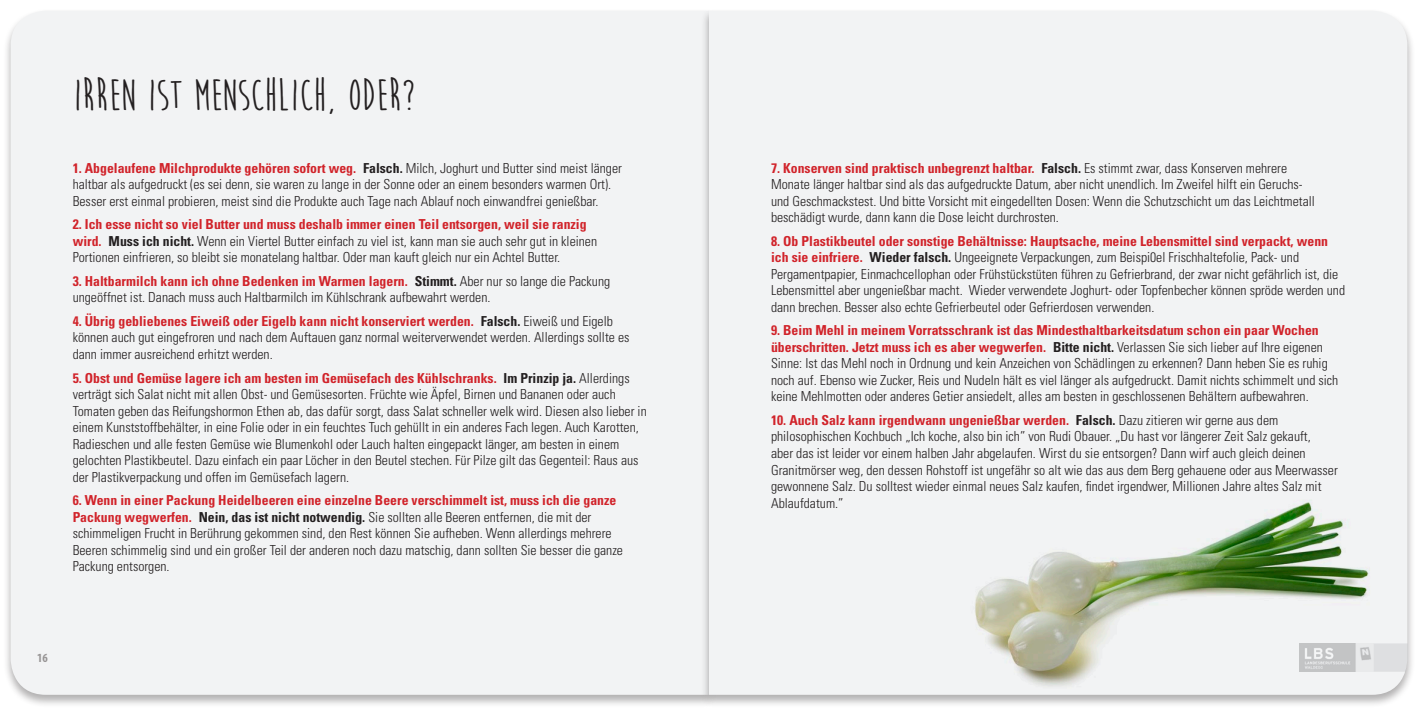
<style>
.page{position:relative;width:1418px;height:709px;background:#fff}
.page>*{position:absolute;margin:0;border:0;box-sizing:border-box;transform-origin:0 0}
.t1{font:700 45px "Moon Flower";color:#231f20}
.t2{font:300 condensed 13.75px/16.5px "Univers LT Std";color:#231f20}
.t3{font:700 condensed 12.5px "Myriad Pro";color:#979494}
.s1{font-weight:700;color:#d1232a}
.s2{font-weight:700}
</style>
<div class="page">
<div style="left:3px;top:8px;width:713px;height:699px;background:#231f20;opacity:.35"></div>
<div style="left:11px;top:11px;width:690px;height:683px;background:#f2f3f4"></div>
<div style="left:701px;top:8px;width:713px;height:699px;background:#231f20;opacity:.35"></div>
<div style="left:709px;top:11px;width:698px;height:683px;background:#f2f3f4"></div>
<svg style="left:1384px;top:643px;width:23px;height:28px"></svg>
<img style="left:937px;top:490px;width:447px;height:200px">
<h1 class="t1" style="left:73px;top:71px;width:344px">IRREN IST MENSCHLICH, ODER?</h1>
<p class="t2" style="left:73px;top:159px;width:551px"><span class="s1">1. Abgelaufene Milchprodukte gehören sofort weg.</span> <span class="s2">Falsch.</span> Milch, Joghurt und Butter sind meist länger haltbar als aufgedruckt (es sei denn, sie waren zu lange in der Sonne oder an einem besonders warmen Ort).<br>Besser erst einmal probieren, meist sind die Produkte auch Tage nach Ablauf noch einwandfrei genießbar.</p>
<p class="t2" style="left:73px;top:216px;width:526px"><span class="s1">2. Ich esse nicht so viel Butter und muss deshalb immer einen Teil entsorgen, weil sie ranzig wird.</span> <span class="s2">Muss ich nicht.</span> Wenn ein Viertel Butter einfach zu viel ist, kann man sie auch sehr gut in kleinen<br>Portionen einfrieren, so bleibt sie monatelang haltbar. Oder man kauft gleich nur ein Achtel Butter.</p>
<p class="t2" style="left:73px;top:273px;width:539px"><span class="s1">3. Haltbarmilch kann ich ohne Bedenken im Warmen lagern.</span> <span class="s2">Stimmt.</span> Aber nur so lange die Packung ungeöffnet ist. Danach muss auch Haltbarmilch im Kühlschrank aufbewahrt werden.</p>
<p class="t2" style="left:73px;top:313px;width:558px"><span class="s1">4. Übrig gebliebenes Eiweiß oder Eigelb kann nicht konserviert werden.</span> <span class="s2">Falsch.</span> Eiweiß und Eigelb können auch gut eingefroren und nach dem Auftauen ganz normal weiterverwendet werden. Allerdings sollte es dann immer ausreichend erhitzt werden.</p>
<p class="t2" style="left:73px;top:369px;width:575px"><span class="s1">5. Obst und Gemüse lagere ich am besten im Gemüsefach des Kühlschranks.</span> <span class="s2">Im Prinzip ja.</span> Allerdings verträgt sich Salat nicht mit allen Obst- und Gemüsesorten. Früchte wie Äpfel, Birnen und Bananen oder auch Tomaten geben das Reifungshormon Ethen ab, das dafür sorgt, dass Salat schneller welk wird. Diesen also lieber in einem Kunststoffbehälter, in eine Folie oder in ein feuchtes Tuch gehüllt in ein anderes Fach legen. Auch Karotten, Radieschen und alle festen Gemüse wie Blumenkohl oder Lauch halten eingepackt länger, am besten in einem gelochten Plastikbeutel. Dazu einfach ein paar Löcher in den Beutel stechen. Für Pilze gilt das Gegenteil: Raus aus der Plastikverpackung und offen im Gemüsefach lagern.</p>
<p class="t2" style="left:73px;top:492px;width:552px"><span class="s1">6. Wenn in einer Packung Heidelbeeren eine einzelne Beere verschimmelt ist, muss ich die ganze Packung wegwerfen.</span> <span class="s2">Nein, das ist nicht notwendig.</span> Sie sollten alle Beeren entfernen, die mit der schimmeligen Frucht in Berührung gekommen sind, den Rest können Sie aufheben. Wenn allerdings mehrere Beeren schimmelig sind und ein großer Teil der anderen noch dazu matschig, dann sollten Sie besser die ganze Packung entsorgen.</p>
<p class="t3" style="left:37px;top:650px;width:12px">16</p>
<p class="t2" style="left:771px;top:159px;width:545px"><span class="s1">7. Konserven sind praktisch unbegrenzt haltbar.</span> <span class="s2">Falsch.</span> Es stimmt zwar, dass Konserven mehrere Monate länger haltbar sind als das aufgedruckte Datum, aber nicht unendlich. Im Zweifel hilft ein Geruchs&shy;und Geschmackstest. Und bitte Vorsicht mit eingedellten Dosen: Wenn die Schutzschicht um das Leichtmetall beschädigt wurde, dann kann die Dose leicht durchrosten.</p>
<p class="t2" style="left:771px;top:233px;width:575px"><span class="s1">8. Ob Plastikbeutel oder sonstige Behältnisse: Hauptsache, meine Lebensmittel sind verpackt, wenn ich sie einfriere.</span> <span class="s2">Wieder falsch.</span> Ungeeignete Verpackungen, zum Beispi0el Frischhaltefolie, Pack- und Pergamentpapier, Einmachcellophan oder Frühstückstüten führen zu Gefrierbrand, der zwar nicht gefährlich ist, die Lebensmittel aber ungenießbar macht. Wieder verwendete Joghurt- oder Topfenbecher können spröde werden und dann brechen. Besser also echte Gefrierbeutel oder Gefrierdosen verwenden.</p>
<p class="t2" style="left:771px;top:322px;width:569px"><span class="s1">9. Beim Mehl in meinem Vorratsschrank ist das Mindesthaltbarkeitsdatum schon ein paar Wochen überschritten. Jetzt muss ich es aber wegwerfen.</span> <span class="s2">Bitte nicht.</span> Verlassen Sie sich lieber auf Ihre eigenen Sinne: Ist das Mehl noch in Ordnung und kein Anzeichen von Schädlingen zu erkennen? Dann heben Sie es ruhig noch auf. Ebenso wie Zucker, Reis und Nudeln hält es viel länger als aufgedruckt. Damit nichts schimmelt und sich keine Mehlmotten oder anderes Getier ansiedelt, alles am besten in geschlossenen Behältern aufbewahren.</p>
<p class="t2" style="left:771px;top:412px;width:568px"><span class="s1">10. Auch Salz kann irgendwann ungenießbar werden.</span> <span class="s2">Falsch.</span> Dazu zitieren wir gerne aus dem philosophischen Kochbuch „Ich koche, also bin ich” von Rudi Obauer. „Du hast vor längerer Zeit Salz gekauft,<br>aber das ist leider vor einem halben Jahr abgelaufen. Wirst du sie entsorgen? Dann wirf auch gleich deinen Granitmörser weg, den dessen Rohstoff ist ungefähr so alt wie das aus dem Berg gehauene oder aus Meerwasser gewonnene Salz. Du solltest wieder einmal neues Salz kaufen, findet irgendwer, Millionen Jahre altes Salz mit Ablaufdatum.”</p>
</div>
